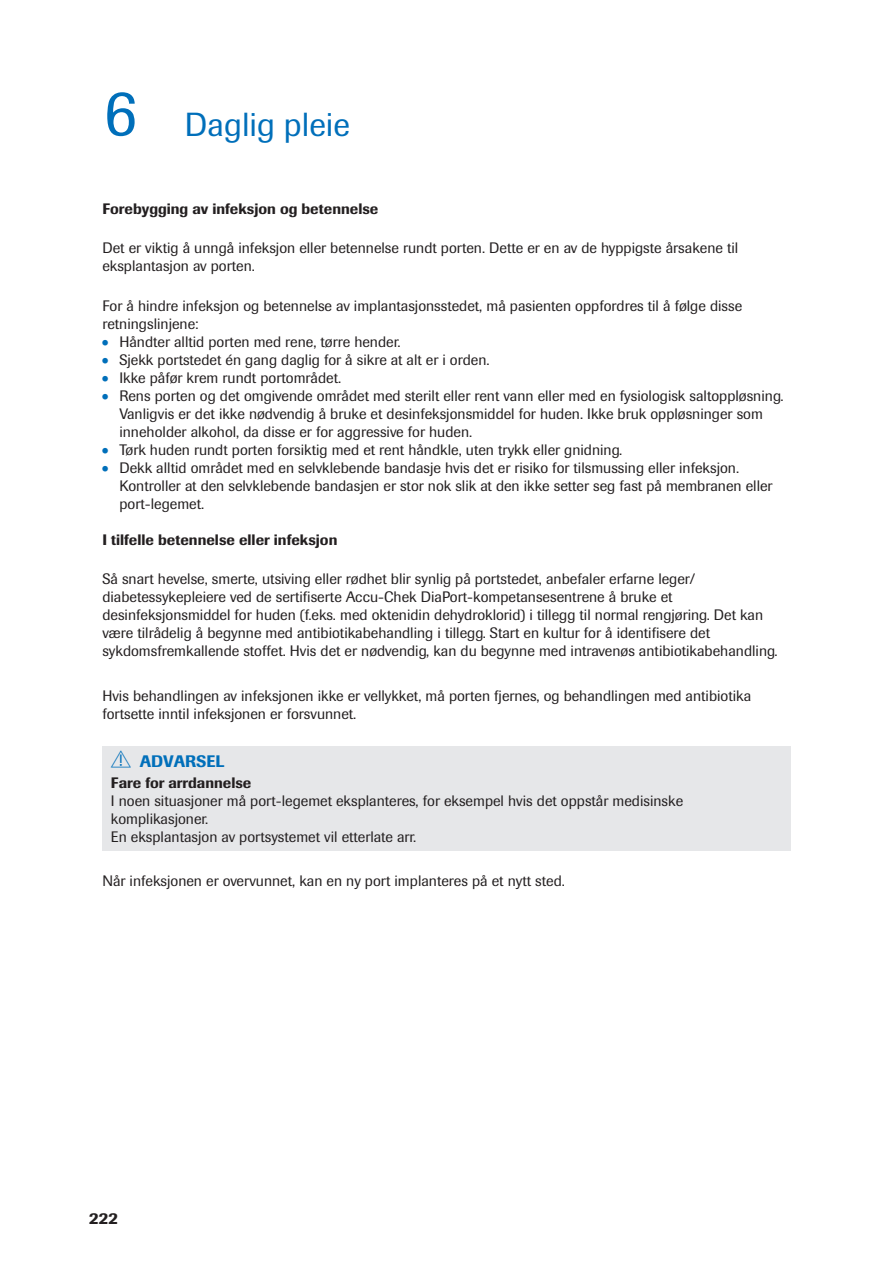
<style>
.page{position:relative;width:893px;height:1263px;background:#fff}
.page>*{position:absolute;margin:0;border:0;box-sizing:border-box;transform-origin:0 0}
.t1{font:33px "Imago Pro";color:#006fba}
.t2{font:500 16.5px "Imago Pro";color:#006fba}
.t3{font:500 16.5px "Imago Pro";color:#231f20}
.t4{font:15px/18px "Imago Pro";color:#231f20}
.t5{font:500 15px "Imago Pro";color:#231f20}
.s1{font-size:66px}
.s2{font-family:"Labeling Font V";font-size:12px;color:#006fba}
</style>
<div class="page">
<div style="left:102px;top:746px;width:689px;height:31px;background:#e6e7e9"></div>
<div style="left:102px;top:777px;width:689px;height:15px;background:#e6e7e9"></div>
<div style="left:102px;top:791px;width:689px;height:41px;background:#e6e7e9"></div>
<div style="left:102px;top:827px;width:689px;height:23px;background:#e6e7e9"></div>
<h1 class="t1" style="left:104px;top:103px;width:248px"><span class="s1">6</span> Daglig pleie</h1>
<p class="t5" style="left:102px;top:199px;width:277px">Forebygging av infeksjon og betennelse</p>
<p class="t4" style="left:102px;top:238px;width:637px">Det er viktig å unngå infeksjon eller betennelse rundt porten. Dette er en av de hyppigste årsakene til eksplantasjon av porten.</p>
<p class="t4" style="left:102px;top:297px;width:641px">For å hindre infeksjon og betennelse av implantasjonsstedet, må pasienten oppfordres til å følge disse</p>
<p class="t4" style="left:102px;top:315px;width:98px">retningslinjene:</p>
<p class="t4" style="left:102px;top:333px;width:298px"><span class="s2">·</span> Håndter alltid porten med rene, tørre hender.</p>
<p class="t4" style="left:102px;top:351px;width:387px"><span class="s2">·</span> Sjekk portstedet én gang daglig for å sikre at alt er i orden.</p>
<p class="t4" style="left:102px;top:369px;width:239px"><span class="s2">·</span> Ikke påfør krem rundt portområdet.</p>
<p class="t4" style="left:102px;top:387px;width:681px"><span class="s2">·</span> Rens porten og det omgivende området med sterilt eller rent vann eller med en fysiologisk saltoppløsning.</p>
<p class="t4" style="left:119px;top:405px;width:645px">Vanligvis er det ikke nødvendig å bruke et desinfeksjonsmiddel for huden. Ikke bruk oppløsninger som</p>
<p class="t4" style="left:119px;top:423px;width:353px">inneholder alkohol, da disse er for aggressive for huden.</p>
<p class="t4" style="left:102px;top:441px;width:520px"><span class="s2">·</span> Tørk huden rundt porten forsiktig med et rent håndkle, uten trykk eller gnidning.</p>
<p class="t4" style="left:102px;top:459px;width:637px"><span class="s2">·</span> Dekk alltid området med en selvklebende bandasje hvis det er risiko for tilsmussing eller infeksjon.</p>
<p class="t4" style="left:119px;top:477px;width:655px">Kontroller at den selvklebende bandasjen er stor nok slik at den ikke setter seg fast på membranen eller</p>
<p class="t4" style="left:119px;top:495px;width:85px">port-legemet.</p>
<p class="t5" style="left:102px;top:530px;width:236px">I tilfelle betennelse eller infeksjon</p>
<p class="t4" style="left:102px;top:570px;width:675px">Så snart hevelse, smerte, utsiving eller rødhet blir synlig på portstedet, anbefaler erfarne leger/ diabetessykepleiere ved de sertifiserte Accu-Chek DiaPort-kompetansesentrene å bruke et desinfeksjonsmiddel for huden (f.eks. med oktenidin dehydroklorid) i tillegg til normal rengjøring. Det kan være tilrådelig å begynne med antibiotikabehandling i tillegg. Start en kultur for å identifisere det sykdomsfremkallende stoffet. Hvis det er nødvendig, kan du begynne med intravenøs antibiotikabehandling.</p>
<p class="t4" style="left:102px;top:687px;width:650px">Hvis behandlingen av infeksjonen ikke er vellykket, må porten fjernes, og behandlingen med antibiotika fortsette inntil infeksjonen er forsvunnet.</p>
<p class="t2" style="left:140px;top:751px;width:86px">ADVARSEL</p>
<p class="t5" style="left:111px;top:773px;width:142px">Fare for arrdannelse</p>
<p class="t4" style="left:111px;top:792px;width:574px">I noen situasjoner må port-legemet eksplanteres, for eksempel hvis det oppstår medisinske komplikasjoner.<br>En eksplantasjon av portsystemet vil etterlate arr.</p>
<p class="t4" style="left:102px;top:872px;width:462px">Når infeksjonen er overvunnet, kan en ny port implanteres på et nytt sted.</p>
<p class="t3" style="left:89px;top:1208px;width:30px">222</p>
</div>
